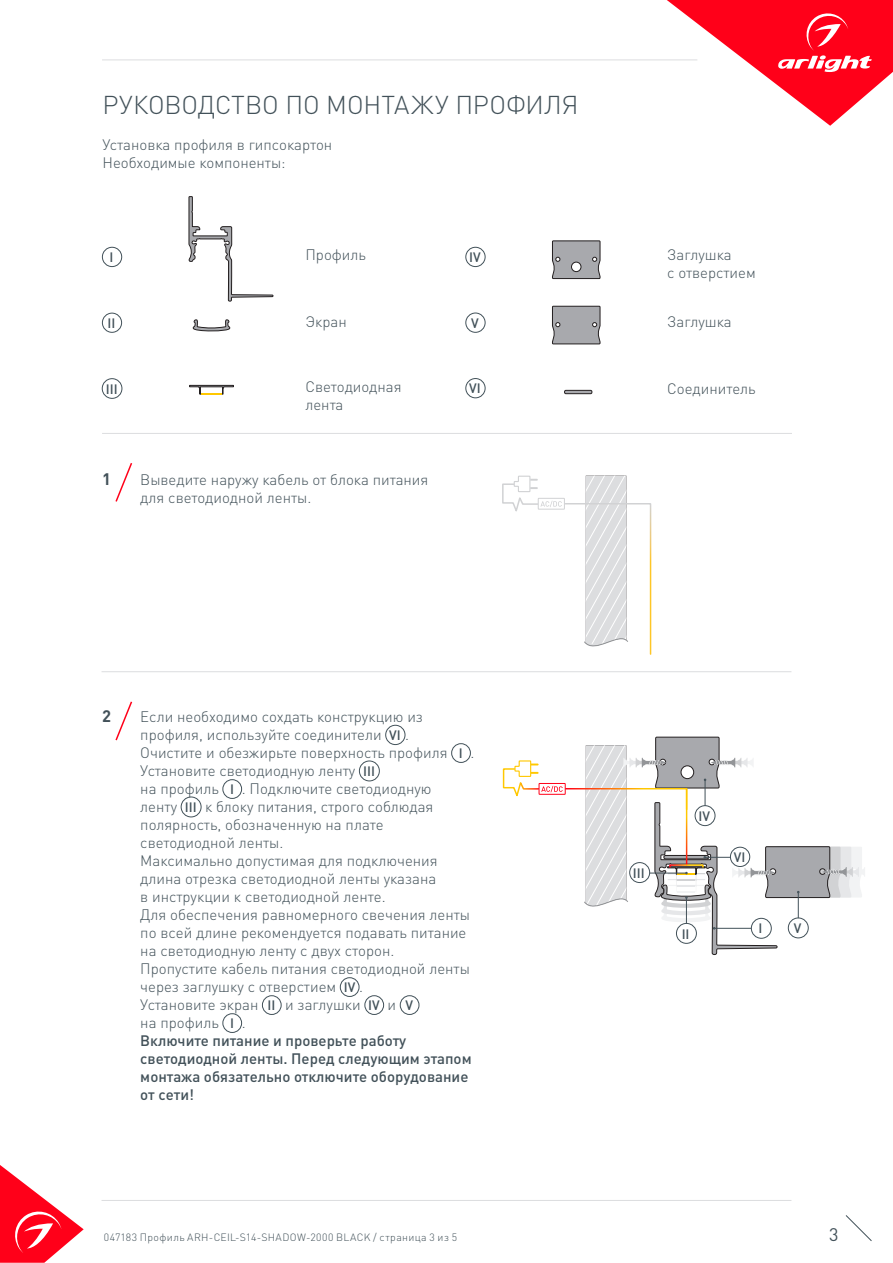
<style>
.page{position:relative;width:893px;height:1263px;background:#fff}
.page>*{position:absolute;margin:0;border:0;box-sizing:border-box;transform-origin:0 0}
.t1{font:300 25.5px "DIN Pro";letter-spacing:-.005em;color:#425159}
.t2{font:18px "DIN Pro";color:#425159}
.t3{font:700 16.5px "DIN Pro";color:#425159}
.t4{font:300 15px/18px "DIN Pro";color:#425159}
.t5{font:500 15px/18px "DIN Pro";color:#425159}
.t6{font:500 13.5px "DIN Pro";color:#425159}
.t7{font:300 10.5px "DIN Pro";letter-spacing:.035em;color:#425159}
.s1{font-weight:300}
</style>
<div class="page">
<svg style="left:0;top:1165px;width:84px;height:98px"></svg>
<svg style="left:845px;top:1215px;width:27px;height:26px"></svg>
<svg style="left:667px;top:0;width:226px;height:126px"></svg>
<hr style="left:102px;top:60px;width:595px;height:1px;background:#dcdddf">
<hr style="left:102px;top:1200px;width:689px;height:1px;background:#dcdddf">
<hr style="left:102px;top:433px;width:690px;height:1px;background:#dcdddf">
<div style="left:102px;top:247px;width:20px;height:20px;border:1px solid #425159;border-radius:50%"></div>
<div style="left:102px;top:313px;width:20px;height:19px;border:1px solid #425159;border-radius:50%"></div>
<div style="left:102px;top:378px;width:20px;height:21px;border:1px solid #425159;border-radius:50%"></div>
<div style="left:466px;top:247px;width:19px;height:20px;border:1px solid #425159;border-radius:50%"></div>
<div style="left:466px;top:313px;width:19px;height:19px;border:1px solid #425159;border-radius:50%"></div>
<div style="left:466px;top:378px;width:19px;height:20px;border:1px solid #425159;border-radius:50%"></div>
<hr style="left:102px;top:671px;width:689px;height:1px;background:#dcdddf">
<svg style="left:115px;top:463px;width:18px;height:39px"></svg>
<svg style="left:502px;top:475px;width:150px;height:180px"></svg>
<svg style="left:189px;top:385px;width:45px;height:9px"></svg>
<svg style="left:189px;top:196px;width:84px;height:136px"></svg>
<svg style="left:552px;top:240px;width:48px;height:39px;background:#9e9ea2"></svg>
<svg style="left:552px;top:306px;width:48px;height:38px;background:#9f9fa3"></svg>
<div style="left:385px;top:725px;width:20px;height:20px;border:1px solid #425159;border-radius:50%"></div>
<div style="left:451px;top:743px;width:20px;height:20px;border:1px solid #425159;border-radius:50%"></div>
<div style="left:359px;top:761px;width:21px;height:20px;border:1px solid #425159;border-radius:50%"></div>
<div style="left:223px;top:779px;width:19px;height:20px;border:1px solid #425159;border-radius:50%"></div>
<div style="left:181px;top:797px;width:20px;height:20px;border:1px solid #425159;border-radius:50%"></div>
<div style="left:340px;top:977px;width:19px;height:20px;border:1px solid #425159;border-radius:50%"></div>
<div style="left:262px;top:995px;width:19px;height:20px;border:1px solid #425159;border-radius:50%"></div>
<div style="left:365px;top:995px;width:19px;height:20px;border:1px solid #425159;border-radius:50%"></div>
<div style="left:400px;top:995px;width:19px;height:20px;border:1px solid #425159;border-radius:50%"></div>
<div style="left:223px;top:1013px;width:19px;height:20px;border:1px solid #425159;border-radius:50%"></div>
<svg style="left:115px;top:701px;width:18px;height:40px"></svg>
<svg style="left:502px;top:737px;width:363px;height:218px"></svg>
<div style="left:564px;top:390px;width:28px;height:4px;border:1px solid #231f20"></div>
<p class="t1" style="left:103px;top:87px;width:477px">РУКОВОДСТВО ПО МОНТАЖУ ПРОФИЛЯ</p>
<p class="t4" style="left:103px;top:134px;width:231px">Установка профиля в гипсокартон</p>
<p class="t4" style="left:103px;top:152px;width:185px">Необходимые компоненты:</p>
<p class="t6" style="left:110px;top:248px;width:5px">I</p>
<p class="t4" style="left:305px;top:245px;width:62px">Профиль</p>
<p class="t6" style="left:469px;top:248px;width:13px">IV</p>
<p class="t6" style="left:108px;top:314px;width:9px">II</p>
<p class="t4" style="left:305px;top:312px;width:43px">Экран</p>
<p class="t6" style="left:471px;top:314px;width:9px">V</p>
<p class="t6" style="left:106px;top:380px;width:13px">III</p>
<p class="t4" style="left:305px;top:377px;width:98px">Светодиодная</p>
<p class="t4" style="left:305px;top:395px;width:40px">лента</p>
<p class="t6" style="left:469px;top:379px;width:13px">VI</p>
<p class="t3" style="left:102px;top:468px;width:10px">1</p>
<p class="t4" style="left:140px;top:470px;width:290px">Выведите наружу кабель от блока питания для светодиодной ленты.</p>
<p class="t4" style="left:667px;top:245px;width:90px">Заглушка<br>с отверстием</p>
<p class="t4" style="left:667px;top:312px;width:66px">Заглушка</p>
<p class="t4" style="left:667px;top:379px;width:90px">Соединитель</p>
<p class="t3" style="left:102px;top:704px;width:10px">2</p>
<p class="t4" style="left:140px;top:706px;width:284px">Если необходимо сохдать конструкцию из профиля, используйте соединители</p>
<p class="t6" style="left:389px;top:726px;width:13px">VI</p>
<p class="t4" style="left:140px;top:724px;width:309px;text-indent:265px">.<br>Очистите и обезжирьте поверхность профиля</p>
<p class="t6" style="left:459px;top:744px;width:5px">I</p>
<p class="t4" style="left:471px;top:742px;width:5px">.</p>
<p class="t4" style="left:140px;top:760px;width:217px">Установите светодиодную ленту</p>
<p class="t6" style="left:363px;top:762px;width:13px">III</p>
<p class="t4" style="left:140px;top:778px;width:80px">на профиль</p>
<p class="t6" style="left:230px;top:780px;width:5px">I</p>
<p class="t4" style="left:242px;top:778px;width:191px">. Подключите светодиодную</p>
<p class="t4" style="left:140px;top:796px;width:38px">ленту</p>
<p class="t6" style="left:185px;top:798px;width:13px">III</p>
<p class="t4" style="left:140px;top:796px;width:331px;text-indent:65px">к блоку питания, строго соблюдая полярность, обозначенную на плате светодиодной ленты.<br>Максимально допустимая для подключения длина отрезка светодиодной ленты указана<br>в инструкции к светодиодной ленте.<br>Для обеспечения равномерного свечения ленты по всей длине рекомендуется подавать питание на светодиодную ленту с двух сторон.<br>Пропустите кабель питания светодиодной ленты через заглушку с отверстием</p>
<p class="t6" style="left:344px;top:978px;width:13px">IV</p>
<p class="t4" style="left:359px;top:976px;width:5px">.</p>
<p class="t4" style="left:140px;top:994px;width:120px">Установите экран</p>
<p class="t6" style="left:268px;top:996px;width:9px">II</p>
<p class="t4" style="left:285px;top:994px;width:77px">и заглушки</p>
<p class="t6" style="left:368px;top:996px;width:13px">IV</p>
<p class="t4" style="left:388px;top:994px;width:10px">и</p>
<p class="t6" style="left:406px;top:996px;width:9px">V</p>
<p class="t4" style="left:140px;top:1012px;width:80px">на профиль</p>
<p class="t6" style="left:230px;top:1014px;width:5px">I</p>
<p class="t5" style="left:140px;top:1012px;width:333px;text-indent:101px"><span class="s1">.<br></span>Включите питание и проверьте работу светодиодной ленты. Перед следующим этапом монтажа обязательно отключите оборудование от сети!</p>
<p class="t6" style="left:633px;top:864px;width:13px">III</p>
<p class="t6" style="left:698px;top:807px;width:13px">IV</p>
<p class="t6" style="left:734px;top:848px;width:13px">VI</p>
<p class="t6" style="left:682px;top:924px;width:9px">II</p>
<p class="t6" style="left:758px;top:919px;width:5px">I</p>
<p class="t6" style="left:794px;top:919px;width:9px">V</p>
<p class="t7" style="left:104px;top:1230px;width:355px">047183 Профиль ARH-СEIL-S14-SHADOW-2000 BLACK / страница 3 из 5</p>
<p class="t2" style="left:829px;top:1222px;width:11px">3</p>
</div>
